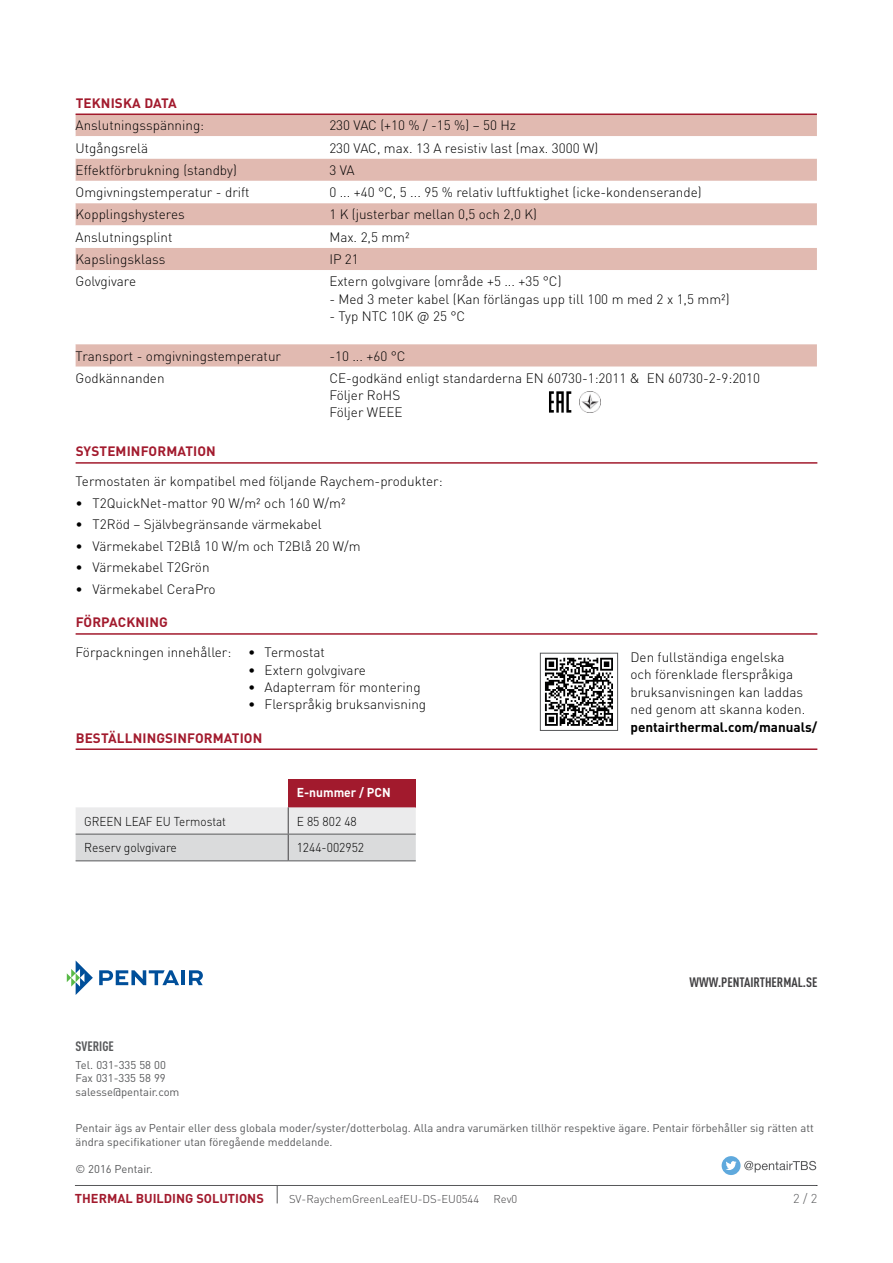
<style>
.page{position:relative;width:893px;height:1263px;background:#fff}
.page>*{position:absolute;margin:0;border:0;box-sizing:border-box;transform-origin:0 0}
.t1{font:300 13.5px/17.2px "DIN Pro";color:#000}
.t2{font:700 13.5px "DIN Pro";letter-spacing:.01em;color:#a21a2d}
.t3{font:700 13.5px "DIN Pro";color:#000}
.t4{font:700 13.5px "DIN Cond";color:#414042}
.t5{font:700 13.5px "DIN Cond";color:#58595b}
.t6{font:300 12.75px "DIN Pro";color:#000;scale:.95 1}
.t7{font:700 12.75px "DIN Pro";color:#a21a2d}
.t8{font:300 12.75px "DIN Pro";color:#000;scale:.92 1}
.t9{font:700 12.75px "DIN Pro";color:#fff;scale:.95 1}
.t10{font:300 12.75px "DIN Pro";color:#58595b}
.t11{font:11.25px/13.5px "DIN Pro";color:#58595b}
.t12{font:300 11.25px "DIN Pro";color:#414042}
</style>
<div class="page">
<svg style="left:67px;top:960px;width:26px;height:35px"></svg>
<svg style="left:99px;top:970px;width:80px;height:15px"></svg>
<hr style="left:182px;top:970px;width:3px;height:15px;background:#004f9a">
<svg style="left:189px;top:970px;width:14px;height:15px"></svg>
<hr style="left:75px;top:1185px;width:742px;height:1px;background:#58595b">
<svg style="left:277px;top:1186px;width:1px;height:17px"></svg>
<svg style="left:744px;top:1161px;width:72px;height:11px"></svg>
<div style="left:722px;top:1156px;width:18px;height:19px;background:#5fa9dd;border-radius:50%"></div>
<svg style="left:726px;top:1161px;width:11px;height:9px"></svg>
<hr style="left:76px;top:462px;width:741px;height:2px;background:#a21a2d">
<hr style="left:76px;top:633px;width:741px;height:2px;background:#a21a2d">
<hr style="left:76px;top:748px;width:741px;height:2px;background:#a21a2d">
<div style="left:76px;top:115px;width:741px;height:251px;background:#e1bab1"></div>
<svg style="left:76px;top:136px;width:741px;height:208px"></svg>
<hr style="left:76px;top:114px;width:741px;height:1px;background:#a21a2d">
<div style="left:288px;top:779px;width:128px;height:28px;background:#a21a2d"></div>
<svg style="left:76px;top:807px;width:340px;height:53px;background:#e0e0e1"></svg>
<hr style="left:76px;top:834px;width:212px;height:1px;background:#58595b">
<hr style="left:76px;top:860px;width:212px;height:1px;background:#58595b">
<hr style="left:288px;top:834px;width:128px;height:1px;background:#58595b">
<hr style="left:288px;top:860px;width:128px;height:1px;background:#58595b">
<div style="left:543px;top:656px;width:72px;height:72px;background:linear-gradient(to right,#fff,#fff)"></div>
<svg style="left:545px;top:658px;width:68px;height:68px"></svg>
<div style="left:540px;top:653px;width:78px;height:78px;border:1px solid #58595b"></div>
<img style="left:579px;top:391px;width:22px;height:22px">
<svg style="left:549px;top:391px;width:22px;height:22px"></svg>
<p class="t2" style="left:76px;top:93px;width:103px">TEKNISKA DATA</p>
<p class="t1" style="left:76px;top:116px;width:130px">Anslutningsspänning:</p>
<p class="t1" style="left:329px;top:116px;width:188px">230 VAC (+10 % / -15 %) – 50 Hz</p>
<p class="t1" style="left:76px;top:138px;width:74px">Utgångsrelä</p>
<p class="t1" style="left:329px;top:138px;width:270px">230 VAC, max. 13 A resistiv last (max. 3000 W)</p>
<p class="t1" style="left:76px;top:161px;width:163px">Effektförbrukning (standby)</p>
<p class="t1" style="left:329px;top:161px;width:27px">3 VA</p>
<p class="t1" style="left:76px;top:183px;width:176px">Omgivningstemperatur - drift</p>
<p class="t1" style="left:329px;top:183px;width:374px">0 ... +40 °C, 5 ... 95 % relativ luftfuktighet (icke-kondenserande)</p>
<p class="t1" style="left:76px;top:205px;width:111px">Kopplingshysteres</p>
<p class="t1" style="left:329px;top:205px;width:209px">1 K (justerbar mellan 0,5 och 2,0 K)</p>
<p class="t1" style="left:76px;top:228px;width:98px">Anslutningsplint</p>
<p class="t1" style="left:329px;top:228px;width:82px">Max. 2,5 mm²</p>
<p class="t1" style="left:76px;top:250px;width:91px">Kapslingsklass</p>
<p class="t1" style="left:329px;top:250px;width:31px">IP 21</p>
<p class="t1" style="left:76px;top:272px;width:62px">Golvgivare</p>
<p class="t1" style="left:329px;top:272px;width:234px">Extern golvgivare (område +5 ... +35 °C)</p>
<p class="t1" style="left:329px;top:290px;width:402px">- Med 3 meter kabel (Kan förlängas upp till 100 m med 2 x 1,5 mm²)</p>
<p class="t1" style="left:329px;top:307px;width:137px">- Typ NTC 10K @ 25 °C</p>
<p class="t1" style="left:76px;top:346px;width:207px">Transport - omgivningstemperatur</p>
<p class="t1" style="left:329px;top:346px;width:78px">-10 ... +60 °C</p>
<p class="t1" style="left:76px;top:369px;width:90px">Godkännanden</p>
<p class="t1" style="left:329px;top:369px;width:432px">CE-godkänd enligt standarderna EN 60730-1:2011 &amp; EN 60730-2-9:2010<br>Följer RoHS<br>Följer WEEE</p>
<p class="t2" style="left:76px;top:442px;width:142px">SYSTEMINFORMATION</p>
<p class="t1" style="left:76px;top:472px;width:369px">Termostaten är kompatibel med följande Raychem-produkter:</p>
<p class="t1" style="left:76px;top:494px;width:271px">• T2QuickNet-mattor 90 W/m² och 160 W/m²</p>
<p class="t1" style="left:76px;top:515px;width:248px">• T2Röd – Självbegränsande värmekabel</p>
<p class="t1" style="left:76px;top:537px;width:286px">• Värmekabel T2Blå 10 W/m och T2Blå 20 W/m</p>
<p class="t1" style="left:76px;top:558px;width:135px">• Värmekabel T2Grön</p>
<p class="t1" style="left:76px;top:580px;width:142px">• Värmekabel CeraPro</p>
<p class="t2" style="left:76px;top:613px;width:94px">FÖRPACKNING</p>
<p class="t1" style="left:76px;top:643px;width:251px">Förpackningen innehåller: • Termostat</p>
<p class="t1" style="left:248px;top:660px;width:119px">• Extern golvgivare</p>
<p class="t1" style="left:248px;top:678px;width:174px">• Adapterram för montering</p>
<p class="t1" style="left:248px;top:695px;width:180px">• Flerspråkig bruksanvisning</p>
<p class="t2" style="left:76px;top:728px;width:188px">BESTÄLLNINGSINFORMATION</p>
<p class="t1" style="left:630px;top:648px;width:176px">Den fullständiga engelska och förenklade flerspråkiga bruksanvisningen kan laddas ned genom att skanna koden.</p>
<p class="t3" style="left:630px;top:718px;width:188px">pentairthermal.com/manuals/</p>
<p class="t9" style="left:297px;top:784px;width:100px">E-nummer / PCN</p>
<p class="t8" style="left:84px;top:812px;width:156px">GREEN LEAF EU Termostat</p>
<p class="t6" style="left:297px;top:812px;width:65px">E 85 802 48</p>
<p class="t6" style="left:84px;top:839px;width:99px">Reserv golvgivare</p>
<p class="t6" style="left:297px;top:839px;width:72px">1244-002952</p>
<p class="t4" style="left:690px;top:974px;width:129px">WWW.PENTAIRTHERMAL.SE</p>
<p class="t5" style="left:76px;top:1038px;width:40px">SVERIGE</p>
<p class="t11" style="left:76px;top:1057px;width:105px">Tel. 031-335 58 00<br>Fax 031-335 58 99 salesse@pentair.com</p>
<p class="t11" style="left:76px;top:1121px;width:740px">Pentair ägs av Pentair eller dess globala moder/syster/dotterbolag. Alla andra varumärken tillhör respektive ägare. Pentair förbehåller sig rätten att ändra specifikationer utan föregående meddelande.</p>
<p class="t11" style="left:76px;top:1161px;width:79px">© 2016 Pentair.</p>
<p class="t7" style="left:75px;top:1190px;width:190px">THERMAL building SOLUTIONS</p>
<p class="t12" style="left:289px;top:1191px;width:192px">SV-RaychemGreenLeafEU-DS-EU0544</p>
<p class="t12" style="left:493px;top:1191px;width:25px">Rev0</p>
<p class="t10" style="left:793px;top:1190px;width:25px">2 / 2</p>
</div>
